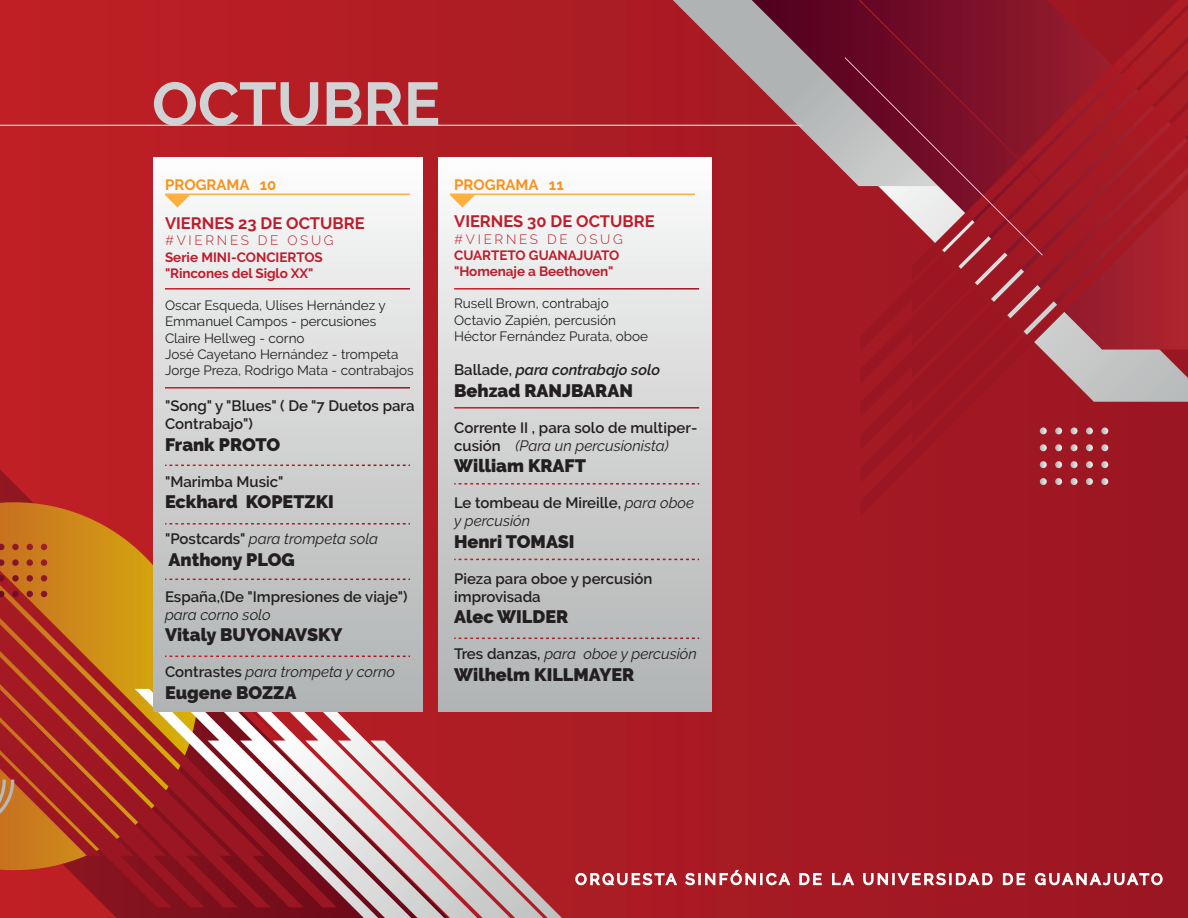
<style>
.page{position:relative;width:1188px;height:918px;background:#fff}
.page>*{position:absolute;margin:0;border:0;box-sizing:border-box;transform-origin:0 0}
.t1{font:700 60.75px "Raleway";color:#d1d2d4}
.t2{font:900 18px "Raleway";color:#231f20}
.t3{font:700 16.5px "Raleway";color:#be1d2c}
.t4{font:600 15px/18px "Raleway";color:#231f20}
.t5{font:italic 15px "Raleway";color:#231f20}
.t6{font:italic 600 15px "Raleway";color:#231f20}
.t7{font:700 15px "Raleway";color:#f7931d}
.t8{font:13.5px/16.2px "Raleway";color:#231f20}
.t9{font:700 13.5px/16.2px "Raleway";letter-spacing:-.005em;color:#be1d2c}
.t10{font:300 13.5px "Raleway";letter-spacing:.2em;color:#be1d2c}
.s1{font-weight:600;font-style:normal}
.s2{font-style:normal}
.s3{font-weight:400;font-style:italic}
</style>
<div class="page">
<div style="left:0;top:0;width:1188px;height:918px;background:linear-gradient(to right,#bf2126,#991623)"></div>
<svg style="left:0;top:470px;width:438px;height:448px;background:#b5242a"></svg>
<svg style="left:0;top:502px;width:153px;height:69px;background:#c8691c"></svg>
<svg style="left:0;top:571px;width:153px;height:21px;background:#cc8518"></svg>
<svg style="left:0;top:592px;width:153px;height:32px;background:#c77819"></svg>
<svg style="left:0;top:624px;width:153px;height:33px;background:#bf651b"></svg>
<svg style="left:0;top:657px;width:153px;height:32px;background:#b7501c"></svg>
<svg style="left:0;top:689px;width:135px;height:33px;background:#aa3020"></svg>
<svg style="left:0;top:544px;width:4px;height:6px"></svg>
<svg style="left:0;top:559px;width:4px;height:7px"></svg>
<svg style="left:0;top:575px;width:4px;height:7px"></svg>
<svg style="left:0;top:591px;width:4px;height:6px"></svg>
<svg style="left:12px;top:544px;width:7px;height:6px"></svg>
<svg style="left:12px;top:559px;width:7px;height:7px"></svg>
<svg style="left:12px;top:575px;width:7px;height:7px"></svg>
<svg style="left:12px;top:591px;width:7px;height:6px"></svg>
<svg style="left:27px;top:544px;width:6px;height:6px"></svg>
<svg style="left:27px;top:559px;width:6px;height:7px"></svg>
<svg style="left:27px;top:575px;width:6px;height:7px"></svg>
<svg style="left:27px;top:591px;width:6px;height:6px"></svg>
<svg style="left:41px;top:544px;width:6px;height:6px"></svg>
<svg style="left:41px;top:559px;width:6px;height:7px"></svg>
<svg style="left:41px;top:575px;width:6px;height:7px"></svg>
<svg style="left:41px;top:591px;width:6px;height:6px"></svg>
<svg style="left:0;top:722px;width:135px;height:185px;background:#ac3521"></svg>
<svg style="left:135px;top:689px;width:33px;height:229px;background:#a03124"></svg>
<svg style="left:168px;top:711px;width:33px;height:207px;background:#9e342f"></svg>
<svg style="left:201px;top:711px;width:33px;height:207px"></svg>
<svg style="left:234px;top:711px;width:33px;height:207px"></svg>
<svg style="left:267px;top:711px;width:33px;height:207px"></svg>
<svg style="left:300px;top:689px;width:243px;height:229px;background:#c27c80"></svg>
<svg style="left:370px;top:741px;width:192px;height:177px;background:#bf7377"></svg>
<div style="left:438px;top:157px;width:274px;height:554px;background:linear-gradient(to bottom,#fbfbfa,#afb0b1)"></div>
<div style="left:153px;top:157px;width:269px;height:554px;background:linear-gradient(to bottom,#fbfbfa,#afb0b1)"></div>
<svg style="left:165px;top:465px;width:245px;height:1px"></svg>
<svg style="left:165px;top:523px;width:245px;height:2px"></svg>
<svg style="left:165px;top:579px;width:245px;height:1px"></svg>
<svg style="left:165px;top:656px;width:245px;height:1px"></svg>
<hr style="left:165px;top:288px;width:245px;height:2px;background:#fff">
<hr style="left:165px;top:387px;width:245px;height:2px;background:#fff">
<svg style="left:673px;top:0;width:79px;height:186px;background:#b04c53"></svg>
<svg style="left:752px;top:0;width:108px;height:350px;background:#9e3843"></svg>
<div style="left:860px;top:483px;width:328px;height:33px;background:#9e1723"></div>
<div style="left:860px;top:450px;width:328px;height:33px;background:#9e1723"></div>
<div style="left:860px;top:417px;width:328px;height:33px;background:#9e1723"></div>
<svg style="left:860px;top:384px;width:328px;height:33px;background:#a2333c"></svg>
<svg style="left:860px;top:351px;width:328px;height:33px;background:#aa545c"></svg>
<svg style="left:860px;top:255px;width:328px;height:96px;background:#a22934"></svg>
<svg style="left:912px;top:0;width:276px;height:280px;background:#a11b27"></svg>
<svg style="left:845px;top:0;width:198px;height:255px;background:#8d2d40"></svg>
<svg style="left:1040px;top:427px;width:7px;height:7px"></svg>
<svg style="left:1040px;top:444px;width:7px;height:7px"></svg>
<svg style="left:1040px;top:461px;width:7px;height:7px"></svg>
<svg style="left:1040px;top:478px;width:7px;height:7px"></svg>
<svg style="left:1055px;top:427px;width:7px;height:7px"></svg>
<svg style="left:1055px;top:444px;width:7px;height:7px"></svg>
<svg style="left:1055px;top:461px;width:7px;height:7px"></svg>
<svg style="left:1055px;top:478px;width:7px;height:7px"></svg>
<svg style="left:1071px;top:427px;width:6px;height:7px"></svg>
<svg style="left:1071px;top:444px;width:6px;height:7px"></svg>
<svg style="left:1071px;top:461px;width:6px;height:7px"></svg>
<svg style="left:1071px;top:478px;width:6px;height:7px"></svg>
<svg style="left:1086px;top:427px;width:7px;height:7px"></svg>
<svg style="left:1086px;top:444px;width:7px;height:7px"></svg>
<svg style="left:1086px;top:461px;width:7px;height:7px"></svg>
<svg style="left:1086px;top:478px;width:7px;height:7px"></svg>
<svg style="left:1101px;top:427px;width:7px;height:7px"></svg>
<svg style="left:1101px;top:444px;width:7px;height:7px"></svg>
<svg style="left:1101px;top:461px;width:7px;height:7px"></svg>
<svg style="left:1101px;top:478px;width:7px;height:7px"></svg>
<hr style="left:0;top:125px;width:803px;height:1px;background:#d1d2d4">
<hr style="left:165px;top:194px;width:245px;height:1px;background:#fbb03f">
<svg style="left:165px;top:195px;width:25px;height:13px"></svg>
<hr style="left:450px;top:194px;width:245px;height:1px;background:#fbb03f">
<svg style="left:450px;top:195px;width:25px;height:13px"></svg>
<svg style="left:574px;top:871px;width:104px;height:16px"></svg>
<svg style="left:684px;top:869px;width:107px;height:18px"></svg>
<svg style="left:799px;top:872px;width:23px;height:14px"></svg>
<svg style="left:831px;top:871px;width:24px;height:15px"></svg>
<svg style="left:862px;top:871px;width:132px;height:16px"></svg>
<svg style="left:1002px;top:872px;width:24px;height:14px"></svg>
<svg style="left:1034px;top:871px;width:130px;height:16px"></svg>
<svg style="left:454px;top:483px;width:245px;height:2px"></svg>
<svg style="left:454px;top:559px;width:245px;height:1px"></svg>
<svg style="left:454px;top:638px;width:245px;height:1px"></svg>
<hr style="left:454px;top:288px;width:245px;height:2px;background:#fff">
<hr style="left:454px;top:407px;width:245px;height:2px;background:#fff">
<h1 class="t1" style="left:152px;top:69px;width:290px">OCTUBRE</h1>
<p class="t7" style="left:165px;top:176px;width:113px">PROGRAMA 10</p>
<p class="t3" style="left:165px;top:214px;width:201px">VIERNES 23 DE OCTUBRE</p>
<p class="t10" style="left:165px;top:233px;width:170px">#VIERNES DE OSUG</p>
<p class="t9" style="left:165px;top:249px;width:159px">Serie MINI-CONCIERTOS "Rincones del Siglo XX"</p>
<p class="t8" style="left:165px;top:297px;width:250px">Oscar Esqueda, Ulíses Hernández y<br>Emmanuel Campos - percusiones<br>Claire Hellweg - corno<br>José Cayetano Hernández - trompeta<br>Jorge Preza, Rodrigo Mata - contrabajos</p>
<p class="t4" style="left:165px;top:397px;width:251px">"Song" y "Blues" ( De "7 Duetos para<br>Contrabajo")</p>
<p class="t2" style="left:165px;top:434px;width:117px">Frank PROTO</p>
<p class="t4" style="left:165px;top:472px;width:120px">"Marimba Music"</p>
<p class="t2" style="left:165px;top:491px;width:170px">Eckhard KOPETZKI</p>
<p class="t5" style="left:165px;top:530px;width:215px"><span class="s1">"Postcards"</span> para trompeta sola</p>
<p class="t2" style="left:169px;top:549px;width:128px">Anthony PLOG</p>
<p class="t4" style="left:165px;top:588px;width:244px">España,(De "Impresiones de viaje")</p>
<p class="t5" style="left:165px;top:606px;width:107px">para corno solo</p>
<p class="t2" style="left:165px;top:625px;width:179px">Vitaly BUYONAVSKY</p>
<p class="t5" style="left:165px;top:663px;width:232px"><span class="s1">Contrastes</span> para trompeta y corno</p>
<p class="t2" style="left:165px;top:682px;width:133px">Eugene BOZZA</p>
<p class="t7" style="left:454px;top:176px;width:111px">PROGRAMA 11</p>
<p class="t3" style="left:454px;top:212px;width:202px">VIERNES 30 DE OCTUBRE</p>
<p class="t10" style="left:454px;top:231px;width:170px">#VIERNES DE OSUG</p>
<p class="t9" style="left:454px;top:247px;width:167px">CUARTETO GUANAJUATO "Homenaje a Beethoven"</p>
<p class="t8" style="left:454px;top:295px;width:196px">Rusell Brown, contrabajo<br>Octavio Zapién, percusión<br>Héctor Fernández Purata, oboe</p>
<p class="t6" style="left:454px;top:361px;width:208px"><span class="s2">Ballade,</span> para contrabajo solo</p>
<p class="t2" style="left:454px;top:380px;width:180px">Behzad RANJBARAN</p>
<p class="t4" style="left:454px;top:418px;width:245px">Corrente II , para solo de multiper&shy;cusión <span class="s3">(Para un percusionista)</span></p>
<p class="t2" style="left:454px;top:455px;width:133px">William KRAFT</p>
<p class="t4" style="left:454px;top:494px;width:242px">Le tombeau de Mireille, <span class="s3">para oboe y percusión</span></p>
<p class="t2" style="left:454px;top:531px;width:122px">Henri TOMASI</p>
<p class="t4" style="left:454px;top:570px;width:200px">Pieza para oboe y percusión improvisada</p>
<p class="t2" style="left:454px;top:607px;width:116px">Alec WILDER</p>
<p class="t5" style="left:454px;top:645px;width:244px"><span class="s1">Tres danzas,</span> para oboe y percusión</p>
<p class="t2" style="left:454px;top:664px;width:182px">Wilhelm KILLMAYER</p>
</div>
